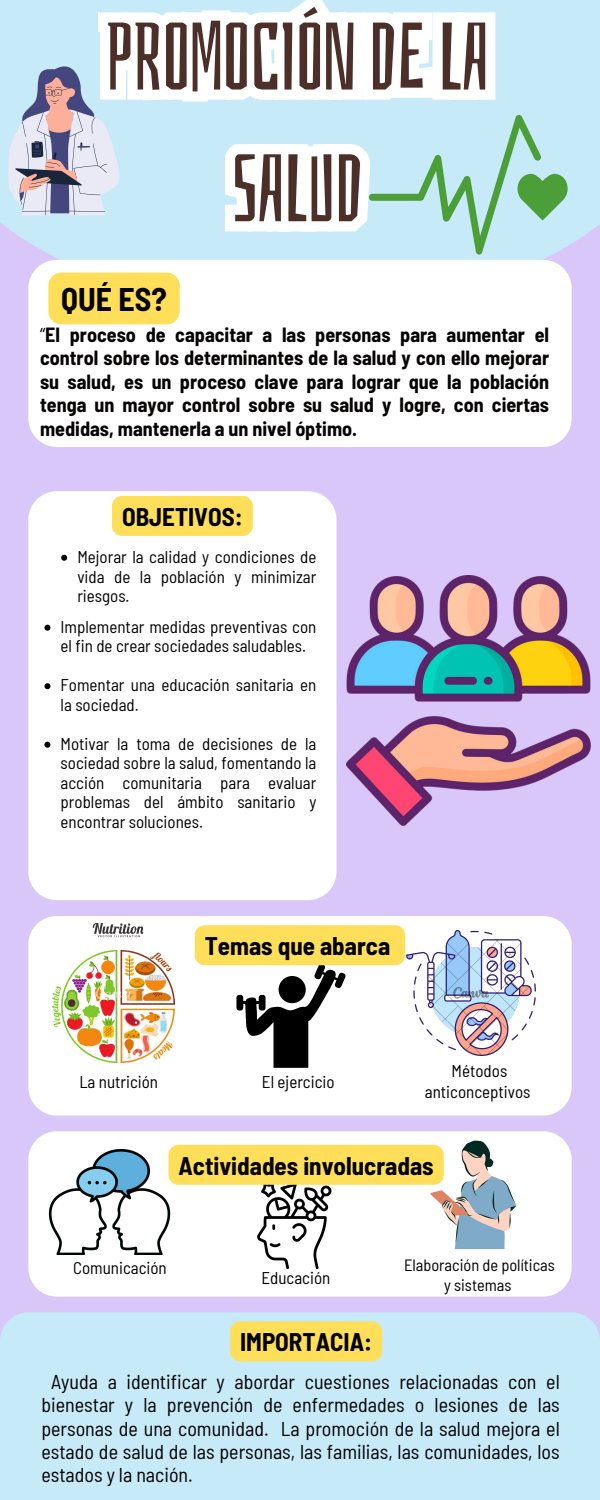
<style>
.page{position:relative;width:600px;height:1500px;background:#d8c7f8}
.page>*{position:absolute;margin:0;border:0;box-sizing:border-box;transform-origin:0 0}
.t1{font:94.3px/131.7px "Bahianita";color:#4c2f29;text-align:center}
.t2{font:700 semi-condensed 32px "Barlow";color:#060303}
.t3{font:700 semi-condensed 25px "Barlow";color:#000}
.t4{font:700 semi-condensed 20.1px/23.5px "Barlow";color:#060303;text-align:justify}
.t5{font:semi-condensed 20px/23.2px "Barlow";color:#000;text-align:justify}
.t6{font:semi-condensed 17px/19.5px "Barlow";color:#000;text-align:justify}
.t7{font:semi-condensed 16.4px/20.2px "Barlow";color:#000;text-align:center}
.s1{font-weight:400}
.s2{color:#060303}
</style>
<div class="page">
<div style="left:0;top:0;width:600px;height:311px;background:#c7eaf8"></div>
<div style="left:28px;top:260px;width:543px;height:187px;background:#fff"></div>
<div style="left:28px;top:491px;width:309px;height:409px;background:#fff"></div>
<div style="left:28px;top:916px;width:544px;height:200px;background:#fff"></div>
<div style="left:28px;top:1131px;width:544px;height:166px;background:#fff"></div>
<div style="left:0;top:1312px;width:600px;height:188px;background:#c7eaf8"></div>
<svg style="left:8px;top:66px;width:112px;height:150px"></svg>
<img style="left:346px;top:576px;width:245px;height:250px">
<img style="left:52px;top:924px;width:122px;height:138px">
<hr style="left:238px;top:1002px;width:23px;height:2px;background:#000">
<div style="left:236px;top:995px;width:7px;height:16px;background:#000;border-radius:3px"></div>
<svg style="left:245px;top:965px;width:101px;height:103px;background:#989897"></svg>
<img style="left:406px;top:930px;width:129px;height:126px">
<img style="left:48px;top:1149px;width:123px;height:105px">
<img style="left:257px;top:1249px;width:75px;height:20px">
<svg style="left:88px;top:0;width:408px;height:112px"></svg>
<svg style="left:225px;top:115px;width:343px;height:140px"></svg>
<div style="left:48px;top:273px;width:132px;height:51px;background:#ffde59"></div>
<div style="left:112px;top:496px;width:141px;height:40px;background:#ffde59;border-radius:10px"></div>
<svg style="left:61px;top:555px;width:6px;height:6px"></svg>
<svg style="left:44px;top:625px;width:6px;height:6px"></svg>
<svg style="left:44px;top:683px;width:6px;height:6px"></svg>
<svg style="left:44px;top:742px;width:6px;height:6px"></svg>
<div style="left:195px;top:925px;width:210px;height:40px;background:#ffde59;border-radius:10px"></div>
<svg style="left:168px;top:1141px;width:348px;height:108px;background:#e7dfba"></svg>
<div style="left:230px;top:1321px;width:152px;height:40px;background:#ffde59;border-radius:10px"></div>
<h3 class="t1" style="left:106px;top:-10px;width:384px">PROMOCIÓNDELA<br>SALUD</h3>
<p class="t2" style="left:61px;top:279px;width:107px">QUÉ ES?</p>
<p class="t4" style="left:40px;top:322px;width:511px"><span class="s1">“</span>El proceso de capacitar a las personas para aumentar el control sobre los determinantes de la salud y con ello mejorar su salud, es un proceso clave para lograr que la población tenga un mayor control sobre su salud y logre, con ciertas medidas, mantenerla a un nivel óptimo.</p>
<p class="t3" style="left:122px;top:501px;width:122px">OBJETIVOS:</p>
<p class="t6" style="left:77px;top:546px;width:241px">Mejorar la calidad y condiciones de vida de la población y minimizar riesgos.</p>
<p class="t6" style="left:61px;top:616px;width:257px">Implementar medidas preventivas con el fin de crear sociedades saludables.</p>
<p class="t6" style="left:61px;top:675px;width:257px">Fomentar una educación sanitaria en la sociedad.</p>
<h4 class="t6" style="left:61px;top:733px;width:257px">Motivar la toma de decisiones de la sociedad sobre la salud, fomentando la acción comunitaria para evaluar problemas del ámbito sanitario y encontrar soluciones.</h4>
<p class="t3" style="left:205px;top:930px;width:187px">Temas que abarca</p>
<p class="t6" style="left:79px;top:1071px;width:80px">La nutrición</p>
<p class="t6" style="left:262px;top:1071px;width:74px">El ejercicio</p>
<p class="t6" style="left:425px;top:1059px;width:107px;line-height:21px;text-align:center">Métodos anticonceptivos</p>
<p class="t3" style="left:178px;top:1150px;width:257px"><span class="s2">Actividades</span> involucradas</p>
<p class="t6" style="left:73px;top:1258px;width:95px">Comunicación</p>
<h4 class="t6" style="left:261px;top:1268px;width:70px">Educación</h4>
<p class="t7" style="left:404px;top:1255px;width:152px">Elaboración de políticas y sistemas</p>
<p class="t3" style="left:240px;top:1326px;width:133px">IMPORTACIA:</p>
<p class="t5" style="left:41px;top:1369px;width:520px;text-indent:10px">Ayuda a identificar y abordar cuestiones relacionadas con el bienestar y la prevención de enfermedades o lesiones de las personas de una comunidad. La promoción de la salud mejora el estado de salud de las personas, las familias, las comunidades, los estados y la nación.</p>
</div>
